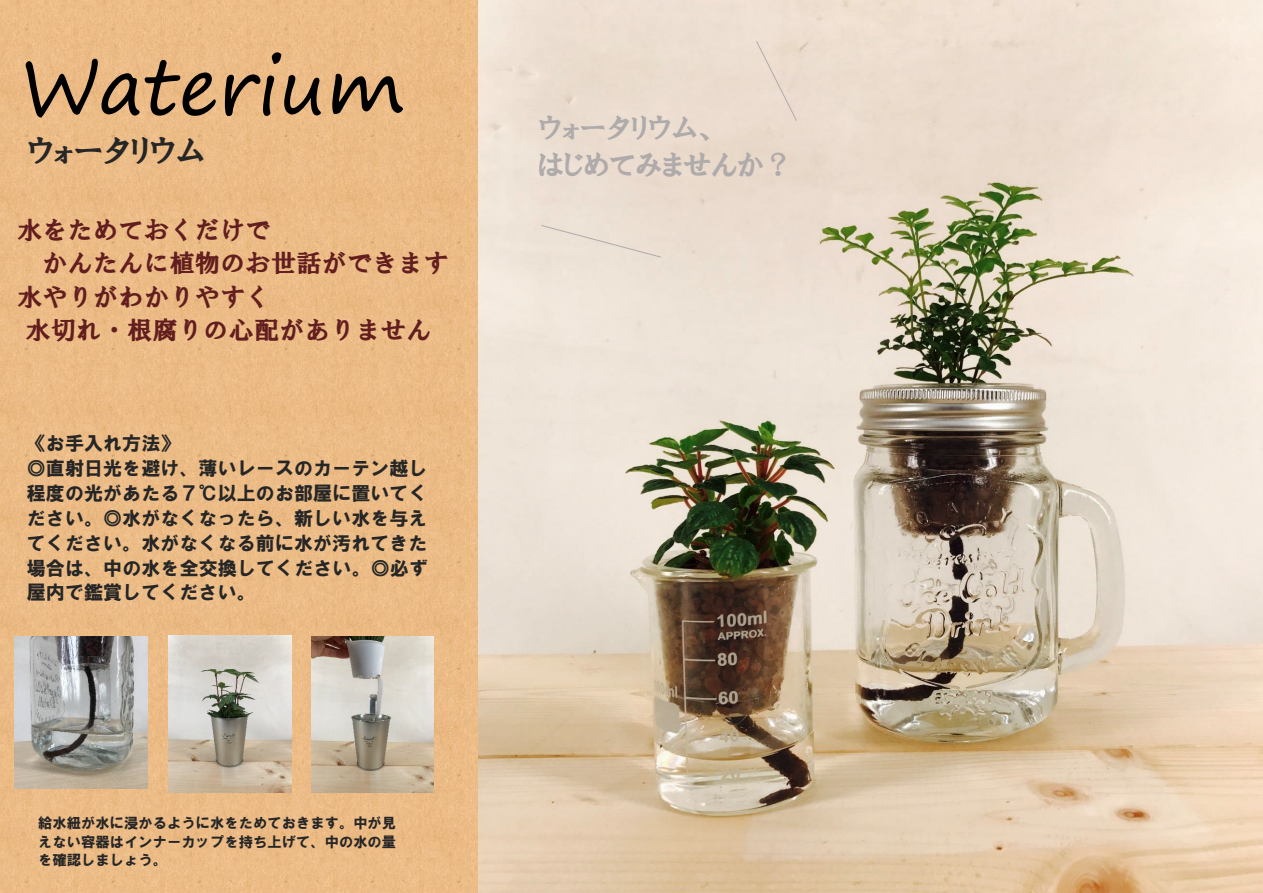
<style>
.page{position:relative;width:1263px;height:893px;background:#fff}
.page>*{position:absolute;margin:0;border:0;box-sizing:border-box;transform-origin:0 0}
.t1{font:76.35px "Segoe Print";color:#000}
.t2{font:31.95px "HGP Soei Presence EB";color:#262626}
.t3{font:28.65px/37.2px "HGP Soei Presence EB";color:#afabab}
.t4{font:25.35px "HGS Soei Presence EB";color:#621e1e}
.t5{font:19.2px "HG Soei Kakugothic UB";color:#262626}
.t6{font:19.05px/24.8px "HG Soei Kakugothic UB";color:#262626}
.t7{font:14.4px "HGS Soei Kakugothic UB";color:#262626}
.t8{font:14.25px/18.5px "HGS Soei Kakugothic UB";color:#262626}
</style>
<div class="page">
<div style="left:0;top:0;width:479px;height:893px;background:#ecbb86"></div>
<img style="left:479px;top:0;width:784px;height:893px">
<img style="left:14px;top:636px;width:134px;height:152px">
<img style="left:169px;top:635px;width:122px;height:157px">
<img style="left:311px;top:636px;width:122px;height:157px">
<div style="left:755px;top:40px;width:43px;height:82px;background:#ecdccf"></div>
<div style="left:540px;top:224px;width:122px;height:34px;background:#ede1d5"></div>
<h1 class="t1" style="left:21px;top:19px;width:385px">Waterium</h1>
<h2 class="t2" style="left:27px;top:135px;width:179px">ウォータリウム</h2>
<h3 class="t4" style="left:17px;top:217px;width:255px">水をためておくだけで</h3>
<h3 class="t4" style="left:42px;top:250px;width:408px">かんたんに植物のお世話ができます</h3>
<h3 class="t4" style="left:17px;top:284px;width:255px">水やりがわかりやすく</h3>
<h3 class="t4" style="left:26px;top:317px;width:408px">水切れ・根腐りの心配がありません</h3>
<p class="t6" style="left:27px;top:431px;width:402px">《お手入れ方法》<br>◎直射日光を避け、薄いレースのカーテン越し程度の光があたる７℃以上のお部屋に置いてください。◎水がなくなったら、新しい水を与えてください。水がなくなる前に水が汚れてきた</p>
<p class="t5" style="left:27px;top:558px;width:403px">場合は、中の水を全交換してください。◎必ず</p>
<p class="t6" style="left:27px;top:580px;width:231px">屋内で鑑賞してください。</p>
<p class="t8" style="left:38px;top:814px;width:359px">給水紐が水に浸かるように水をためておきます。中が見えない容器はインナーカップを持ち上げて、中の水の量</p>
<p class="t7" style="left:38px;top:853px;width:130px">を確認しましょう。</p>
<h3 class="t3" style="left:538px;top:109px;width:256px">ウォータリウム、<br>はじめてみませんか？</h3>
</div>
